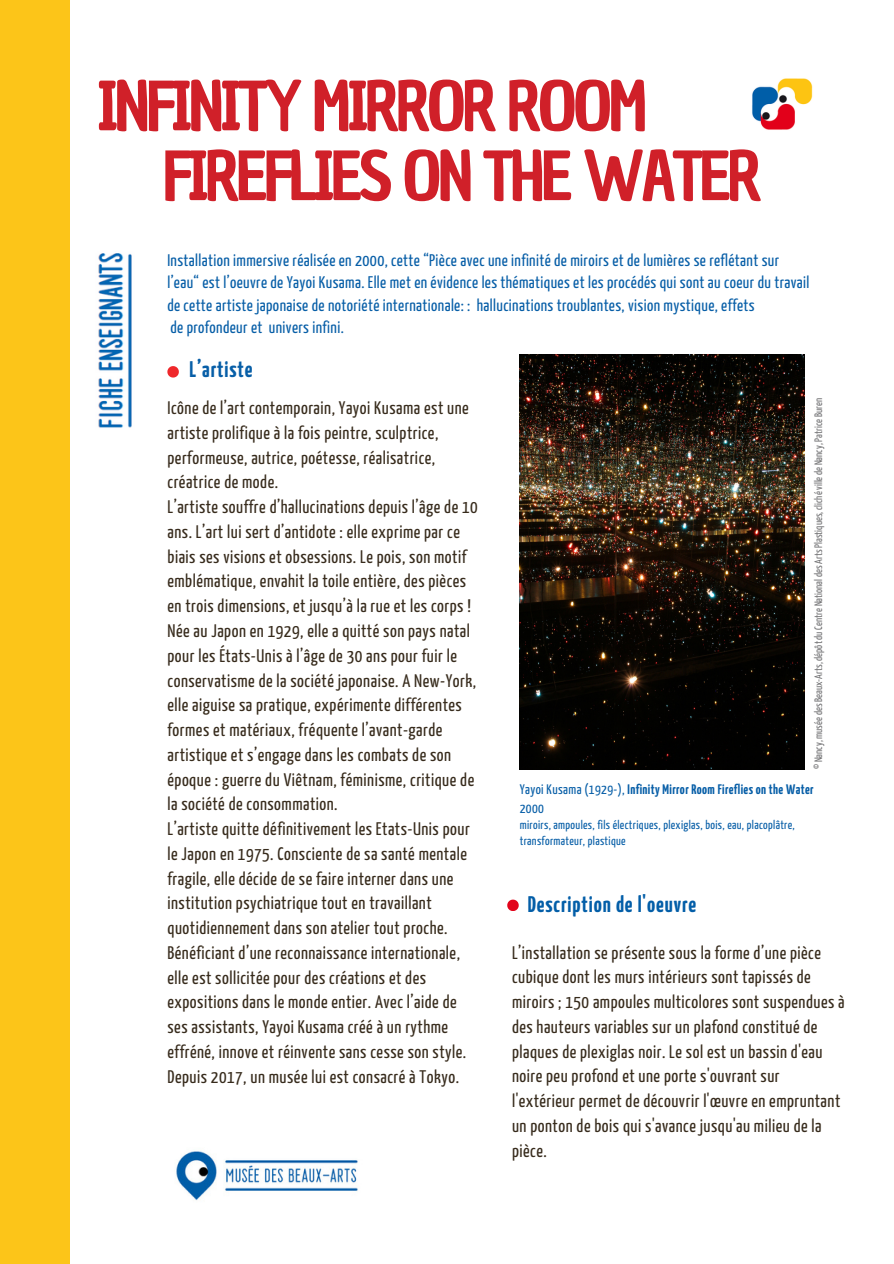
<style>
.page{position:relative;width:894px;height:1264px;background:#fff}
.page>*{position:absolute;margin:0;border:0;box-sizing:border-box;transform-origin:0 0}
.t1{font:66px "Chau Philomene One";letter-spacing:-.06em;color:#d02029}
.t2{font:700 22.5px "Yanone Kaffeesatz";letter-spacing:.04em;color:#035ea8}
.t3{font:700 22.5px "Yanone Kaffeesatz";letter-spacing:.04em;color:#075ea7}
.t4{font:18.15px/24.8px "Yanone Kaffeesatz";letter-spacing:.03em;color:#372b1c}
.t5{font:16.8px/22.5px "Yanone Kaffeesatz";letter-spacing:.025em;color:#075ea7}
.t6{font:700 13.8px/18.5px "Yanone Kaffeesatz";letter-spacing:.03em;color:#075ea7}
.t7{font:12.3px/16.4px "Yanone Kaffeesatz";letter-spacing:.03em;color:#075ea7}
.t8{font:10.8px "Yanone Kaffeesatz";color:#717173}
.s1{font-weight:400}
</style>
<div class="page">
<div style="left:0;top:0;width:70px;height:1263px;background:#fcc519"></div>
<img style="left:752px;top:78px;width:61px;height:52px">
<img style="left:98px;top:253px;width:34px;height:175px">
<img style="left:519px;top:354px;width:285px;height:415px">
<svg style="left:507px;top:899px;width:11px;height:11px"></svg>
<img style="left:176px;top:1151px;width:182px;height:49px">
<svg style="left:167px;top:366px;width:12px;height:11px"></svg>
<p class="t1" style="left:97px;top:62px;width:552px">INFINITY MIRROR ROOM</p>
<h3 class="t1" style="left:162px;top:132px;width:601px">FIREFLIES ON THE WATER</h3>
<p class="t5" style="left:167px;top:250px;width:643px">Installation immersive réalisée en 2000, cette “Pièce avec une infinité de miroirs et de lumières se reflétant sur l’eau“ est l’oeuvre de Yayoi Kusama. Elle met en évidence les thématiques et les procédés qui sont au coeur du travail de cette artiste japonaise de notoriété internationale: : hallucinations troublantes, vision mystique, effets<br>de profondeur et univers infini.</p>
<p class="t3" style="left:189px;top:361px;width:65px">L’artiste</p>
<p class="t4" style="left:167px;top:397px;width:312px">Icône de l’art contemporain, Yayoi Kusama est une artiste prolifique à la fois peintre, sculptrice, performeuse, autrice, poétesse, réalisatrice, créatrice de mode.<br>L’artiste souffre d’hallucinations depuis l’âge de 10 ans. L’art lui sert d’antidote : elle exprime par ce biais ses visions et obsessions. Le pois, son motif emblématique, envahit la toile entière, des pièces en trois dimensions, et jusqu’à la rue et les corps !<br>Née au Japon en 1929, elle a quitté son pays natal pour les États-Unis à l’âge de 30 ans pour fuir le conservatisme de la société japonaise. A New-York, elle aiguise sa pratique, expérimente différentes formes et matériaux, fréquente l’avant-garde artistique et s’engage dans les combats de son époque : guerre du Viêtnam, féminisme, critique de la société de consommation.<br>L’artiste quitte définitivement les Etats-Unis pour le Japon en 1975. Consciente de sa santé mentale fragile, elle décide de se faire interner dans une institution psychiatrique tout en travaillant quotidiennement dans son atelier tout proche.<br>Bénéficiant d’une reconnaissance internationale, elle est sollicitée pour des créations et des expositions dans le monde entier. Avec l’aide de ses assistants, Yayoi Kusama créé à un rythme effréné, innove et réinvente sans cesse son style.<br>Depuis 2017, un musée lui est consacré à Tokyo.</p>
<h3 class="t8" style="left:814px;top:769px;width:372px;rotate:-90deg">© Nancy, musée des Beaux-Arts, dépôt du Centre National des Arts Plastiques, cliché ville de Nancy, Patrice Buren</h3>
<h4 class="t6" style="left:519px;top:781px;width:295px"><span class="s1">Yayoi Kusama (1929-),</span> Infinity Mirror Room Fireflies on the Water<br><span class="s1">2000</span></h4>
<h4 class="t7" style="left:519px;top:817px;width:276px">miroirs, ampoules, fils électriques, plexiglas, bois, eau, placoplâtre, transformateur, plastique</h4>
<p class="t2" style="left:527px;top:895px;width:170px">Description de l'oeuvre</p>
<p class="t4" style="left:512px;top:941px;width:334px">L’installation se présente sous la forme d’une pièce cubique dont les murs intérieurs sont tapissés de miroirs ; 150 ampoules multicolores sont suspendues à des hauteurs variables sur un plafond constitué de plaques de plexiglas noir. Le sol est un bassin d'eau noire peu profond et une porte s'ouvrant sur l'extérieur permet de découvrir l'œuvre en empruntant un ponton de bois qui s'avance jusqu'au milieu de la pièce.</p>
</div>
